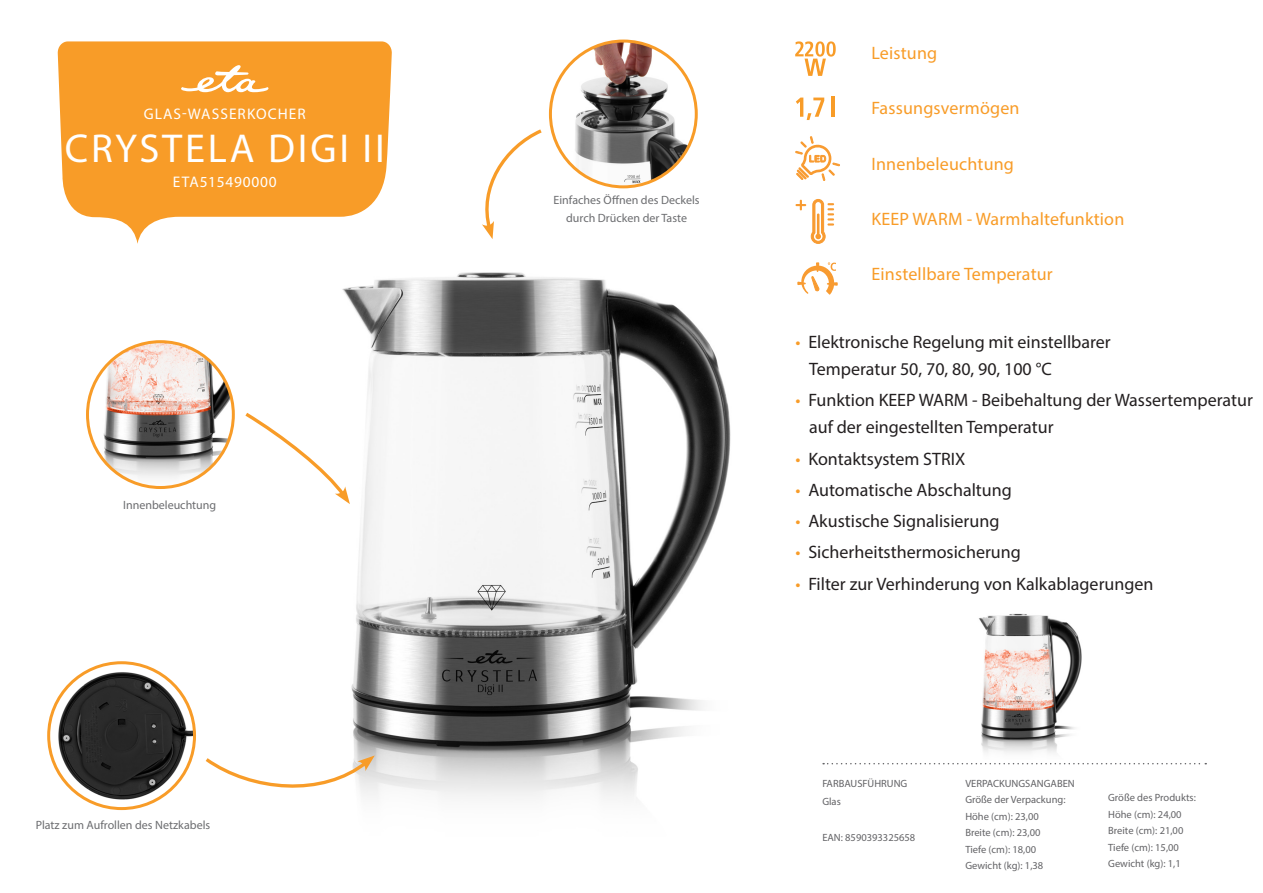
<style>
.page{position:relative;width:1263px;height:893px;background:#fff}
.page>*{position:absolute;margin:0;border:0;box-sizing:border-box;transform-origin:0 0}
.t1{font:40.5px "Myriad Pro";letter-spacing:.07em;color:#fff}
.t2{font:18px/27px "Myriad Pro";color:#231f20}
.t3{font:18px "Myriad Pro";letter-spacing:.01em;color:#f89c28}
.t4{font:15.45px "Myriad Pro";letter-spacing:.07em;color:#fff}
.t5{font:15.45px "Myriad Pro";letter-spacing:.05em;color:#fff}
.t6{font:12px/18px "Myriad Pro";color:#6c6d70;text-align:center}
.t7{font:10.5px "Myriad Pro";color:#636366}
.s1{color:#f89c28}
</style>
<div class="page">
<svg style="left:58px;top:41px;width:334px;height:203px;fill:#f89c28"></svg>
<svg style="left:823px;top:763px;width:383px;height:1px"></svg>
<svg style="left:181px;top:65px;width:87px;height:27px"></svg>
<img style="left:49px;top:663px;width:146px;height:146px;border-radius:73px">
<div style="left:47px;top:661px;width:149px;height:149px;border:3px solid #f89c28;border-radius:50%"></div>
<img style="left:87px;top:342px;width:146px;height:145px;border-radius:73px">
<div style="left:86px;top:340px;width:149px;height:149px;border:3px solid #f89c28;border-radius:50%"></div>
<svg style="left:796px;top:98px;width:28px;height:22px"></svg>
<hr style="left:832px;top:96px;width:3px;height:21px;background:#f89c28">
<svg style="left:795px;top:41px;width:41px;height:35px"></svg>
<img style="left:342px;top:272px;width:389px;height:527px">
<svg style="left:205px;top:755px;width:170px;height:42px"></svg>
<svg style="left:245px;top:410px;width:105px;height:94px"></svg>
<img style="left:979px;top:613px;width:103px;height:140px">
<img style="left:550px;top:41px;width:146px;height:146px">
<div style="left:549px;top:40px;width:149px;height:148px;border:3px solid #f89c28;border-radius:50%"></div>
<svg style="left:482px;top:129px;width:60px;height:110px"></svg>
<svg style="left:795px;top:136px;width:45px;height:45px"></svg>
<svg style="left:797px;top:262px;width:41px;height:33px"></svg>
<svg style="left:795px;top:199px;width:39px;height:45px"></svg>
<p class="t4" style="left:144px;top:104px;width:164px">GLAS-WASSERKOCHER</p>
<p class="t1" style="left:65px;top:123px;width:322px">CRYSTELA DIGI II</p>
<p class="t5" style="left:173px;top:172px;width:105px">ETA515490000</p>
<p class="t6" style="left:123px;top:495px;width:95px">Innenbeleuchtung</p>
<p class="t6" style="left:36px;top:816px;width:176px">Platz zum Aufrollen des Netzkabels</p>
<p class="t6" style="left:554px;top:191px;width:148px">Einfaches Öffnen des Deckels durch Drücken der Taste</p>
<p class="t3" style="left:871px;top:42px;width:67px">Leistung</p>
<p class="t3" style="left:871px;top:97px;width:150px">Fassungsvermögen</p>
<p class="t3" style="left:871px;top:152px;width:144px">Innenbeleuchtung</p>
<p class="t3" style="left:871px;top:208px;width:254px">KEEP WARM - Warmhaltefunktion</p>
<p class="t3" style="left:871px;top:263px;width:183px">Einstellbare Temperatur</p>
<p class="t2" style="left:809px;top:328px;width:303px;text-indent:-14px"><span class="s1">•</span> Elektronische Regelung mit einstellbarer<br>Temperatur 50, 70, 80, 90, 100 °C</p>
<p class="t2" style="left:809px;top:386px;width:445px;text-indent:-14px"><span class="s1">•</span> Funktion KEEP WARM - Beibehaltung der Wassertemperatur auf der eingestellten Temperatur</p>
<p class="t2" style="left:796px;top:445px;width:171px"><span class="s1">•</span> Kontaktsystem STRIX</p>
<p class="t2" style="left:796px;top:476px;width:218px"><span class="s1">•</span> Automatische Abschaltung</p>
<p class="t2" style="left:796px;top:507px;width:205px"><span class="s1">•</span> Akustische Signalisierung</p>
<p class="t2" style="left:796px;top:538px;width:227px"><span class="s1">•</span> Sicherheitsthermosicherung</p>
<p class="t2" style="left:796px;top:570px;width:359px"><span class="s1">•</span> Filter zur Verhinderung von Kalkablagerungen</p>
<p class="t7" style="left:822px;top:776px;width:87px">FARBAUSFÜHRUNG</p>
<p class="t7" style="left:822px;top:794px;width:20px">Glas</p>
<p class="t7" style="left:822px;top:830px;width:94px">EAN: 8590393325658</p>
<p class="t7" style="left:965px;top:776px;width:111px">VERPACKUNGSANGABEN</p>
<p class="t7" style="left:965px;top:793px;width:102px">Größe der Verpackung:</p>
<p class="t7" style="left:965px;top:809px;width:75px">Höhe (cm): 23,00</p>
<p class="t7" style="left:965px;top:826px;width:77px">Breite (cm): 23,00</p>
<p class="t7" style="left:965px;top:842px;width:72px">Tiefe (cm): 18,00</p>
<p class="t7" style="left:965px;top:859px;width:79px">Gewicht (kg): 1,38</p>
<p class="t7" style="left:1108px;top:791px;width:89px">Größe des Produkts:</p>
<p class="t7" style="left:1108px;top:808px;width:75px">Höhe (cm): 24,00</p>
<p class="t7" style="left:1108px;top:824px;width:77px">Breite (cm): 21,00</p>
<p class="t7" style="left:1108px;top:841px;width:72px">Tiefe (cm): 15,00</p>
<p class="t7" style="left:1108px;top:857px;width:74px">Gewicht (kg): 1,1</p>
</div>
